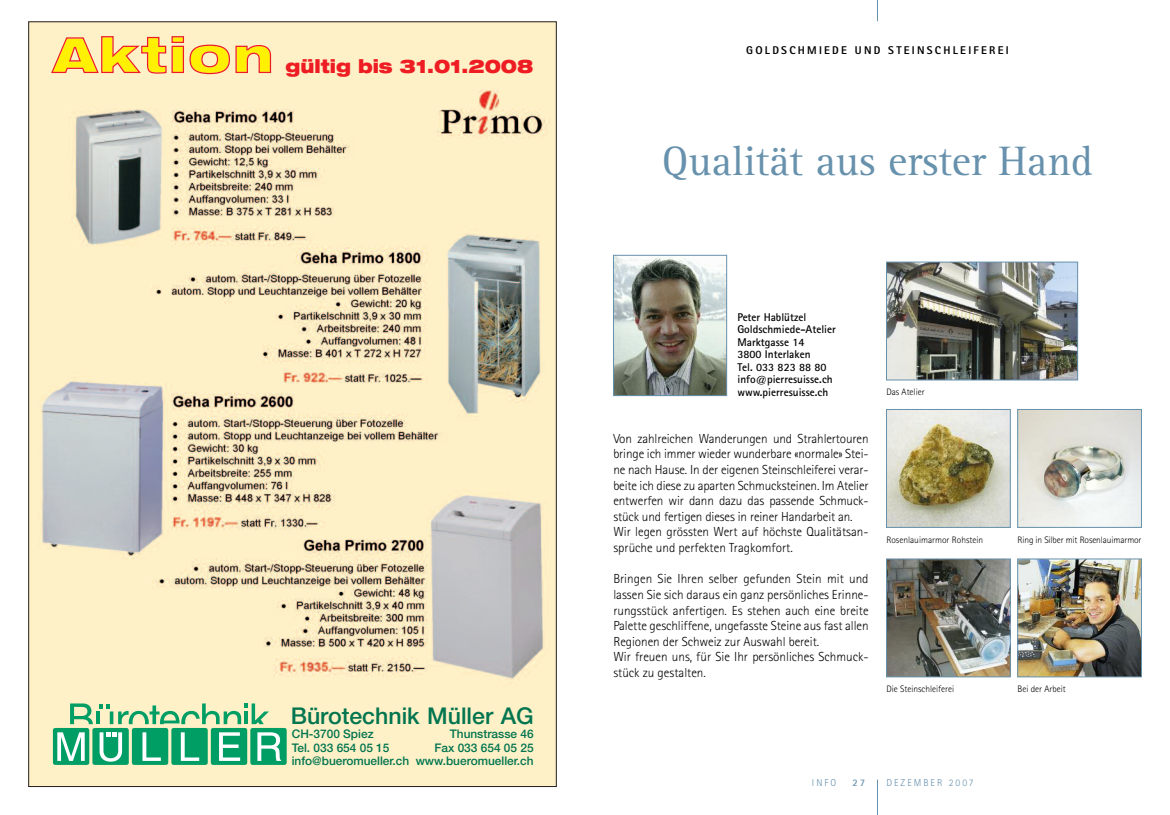
<style>
.page{position:relative;width:1170px;height:815px;background:#fff}
.page>*{position:absolute;margin:0;border:0;box-sizing:border-box;transform-origin:0 0}
.t1{font:42.5px "Rotis Serif";color:#6791ac}
.t2{font:500 23.12px "Helvetica Neue";color:#00754f}
.t3{font:900 expanded 18.75px "Helvetica Neue";color:#ee1d23;scale:.9 1}
.t4{font:300 13.12px/15.6px "Rotis Sans Serif";letter-spacing:-.005em;color:#000}
.t5{font:500 11.88px/13.1px "Helvetica Neue";color:#00754f;text-align:right}
.t6{font:700 11.25px/12.5px "Rotis Sans Serif";color:#000}
.t7{font:800 11.25px "Rotis Sans Serif";letter-spacing:.2em;color:#000}
.t8{font:300 10px "Rotis Sans Serif";letter-spacing:.2em;color:#6791ac}
.t9{font:700 10px "Rotis Sans Serif";color:#6791ac}
.t10{font:300 9.38px "Rotis Sans Serif";color:#000}
</style>
<div class="page">
<hr style="left:877px;top:780px;width:1px;height:35px;background:#6791ac">
<svg style="left:877px;top:0;width:1px;height:21px"></svg>
<img style="left:615px;top:257px;width:109px;height:137px">
<div style="left:613px;top:255px;width:113px;height:141px;border:1px solid #6791ac"></div>
<img style="left:888px;top:411px;width:120px;height:115px">
<div style="left:886px;top:409px;width:124px;height:119px;border:1px solid #6791ac"></div>
<img style="left:1019px;top:411px;width:120px;height:115px">
<div style="left:1017px;top:409px;width:124px;height:119px;border:1px solid #6791ac"></div>
<img style="left:888px;top:561px;width:120px;height:114px">
<div style="left:886px;top:559px;width:124px;height:118px;border:1px solid #6791ac"></div>
<img style="left:1019px;top:561px;width:120px;height:114px">
<div style="left:1017px;top:559px;width:124px;height:118px;border:1px solid #6791ac"></div>
<img style="left:888px;top:264px;width:187px;height:114px">
<div style="left:886px;top:262px;width:191px;height:118px;border:1px solid #6791ac"></div>
<img style="left:30px;top:23px;width:524px;height:762px">
<svg style="left:70px;top:703px;width:23px;height:21px"></svg>
<hr style="left:96px;top:711px;width:4px;height:13px;background:#009e65">
<svg style="left:99px;top:703px;width:170px;height:21px;background:#b1d7a9"></svg>
<div style="left:53px;top:728px;width:36px;height:37px;background:#009e65;border-radius:2px"></div>
<div style="left:92px;top:728px;width:37px;height:37px;background:#009e65;border-radius:2px"></div>
<div style="left:132px;top:728px;width:36px;height:37px;background:#009e65;border-radius:2px"></div>
<div style="left:171px;top:728px;width:37px;height:37px;background:#009e65;border-radius:2px"></div>
<div style="left:211px;top:728px;width:36px;height:37px;background:#009e65;border-radius:2px"></div>
<div style="left:250px;top:728px;width:37px;height:37px;background:#009e65;border-radius:2px"></div>
<svg style="left:57px;top:732px;width:28px;height:29px"></svg>
<svg style="left:142px;top:732px;width:19px;height:29px"></svg>
<svg style="left:181px;top:732px;width:18px;height:29px"></svg>
<svg style="left:219px;top:732px;width:21px;height:29px"></svg>
<svg style="left:257px;top:732px;width:24px;height:29px"></svg>
<svg style="left:100px;top:732px;width:22px;height:30px"></svg>
<svg style="left:51px;top:36px;width:220px;height:38px;background:#fbd260"></svg>
<h3 class="t3" style="left:285px;top:59px;width:277px">gültig bis 31.01.2008</h3>
<h2 class="t2" style="left:291px;top:707px;width:244px">Bürotechnik Müller AG</h2>
<p class="t5" style="left:292px;top:729px;width:83px">CH-3700 Spiez</p>
<p class="t5" style="left:450px;top:729px;width:85px">Thunstrasse 46</p>
<p class="t5" style="left:292px;top:742px;width:99px">Tel. 033 654 05 15</p>
<p class="t5" style="left:292px;top:742px;width:243px">Fax 033 654 05 25<br>info@bueromueller.ch www.bueromueller.ch</p>
<p class="t7" style="left:746px;top:46px;width:264px">GOLDSCHMIEDE UND STEINSCHLEIFEREI</p>
<h1 class="t1" style="left:662px;top:147px;width:432px">Qualität aus erster Hand</h1>
<p class="t6" style="left:737px;top:312px;width:100px">Peter Hablützel<br>Goldschmiede-Atelier<br>Marktgasse 14<br>3800 Interlaken<br>Tel. 033 823 88 80 info@pierresuisse.ch www.pierresuisse.ch</p>
<p class="t4" style="left:613px;top:432px;width:257px">Von zahlreichen Wanderungen und Strahlertouren bringe ich immer wieder wunderbare «normale» Stei&shy;ne nach Hause. In der eigenen Steinschleiferei verar&shy;beite ich diese zu aparten Schmucksteinen. Im Atelier entwerfen wir dann dazu das passende Schmuck&shy;stück und fertigen dieses in reiner Handarbeit an.<br>Wir legen grössten Wert auf höchste Qualitätsan&shy;sprüche und perfekten Tragkomfort.</p>
<p class="t4" style="left:613px;top:572px;width:257px">Bringen Sie Ihren selber gefunden Stein mit und lassen Sie sich daraus ein ganz persönliches Erinne&shy;rungsstück anfertigen. Es stehen auch eine breite Palette geschliffene, ungefasste Steine aus fast allen Regionen der Schweiz zur Auswahl bereit.<br>Wir freuen uns, für Sie Ihr persönliches Schmuck&shy;stück zu gestalten.</p>
<p class="t10" style="left:886px;top:389px;width:40px">Das Atelier</p>
<p class="t10" style="left:886px;top:536px;width:98px">Rosenlauimarmor Rohstein</p>
<p class="t10" style="left:1017px;top:536px;width:125px">Ring in Silber mit Rosenlauimarmor</p>
<p class="t10" style="left:886px;top:686px;width:69px">Die Steinschleiferei</p>
<p class="t10" style="left:1017px;top:686px;width:50px">Bei der Arbeit</p>
<p class="t8" style="left:812px;top:780px;width:26px">INFO</p>
<p class="t9" style="left:852px;top:780px;width:14px">27</p>
<p class="t8" style="left:886px;top:780px;width:89px">DEZEMBER 2007</p>
</div>
